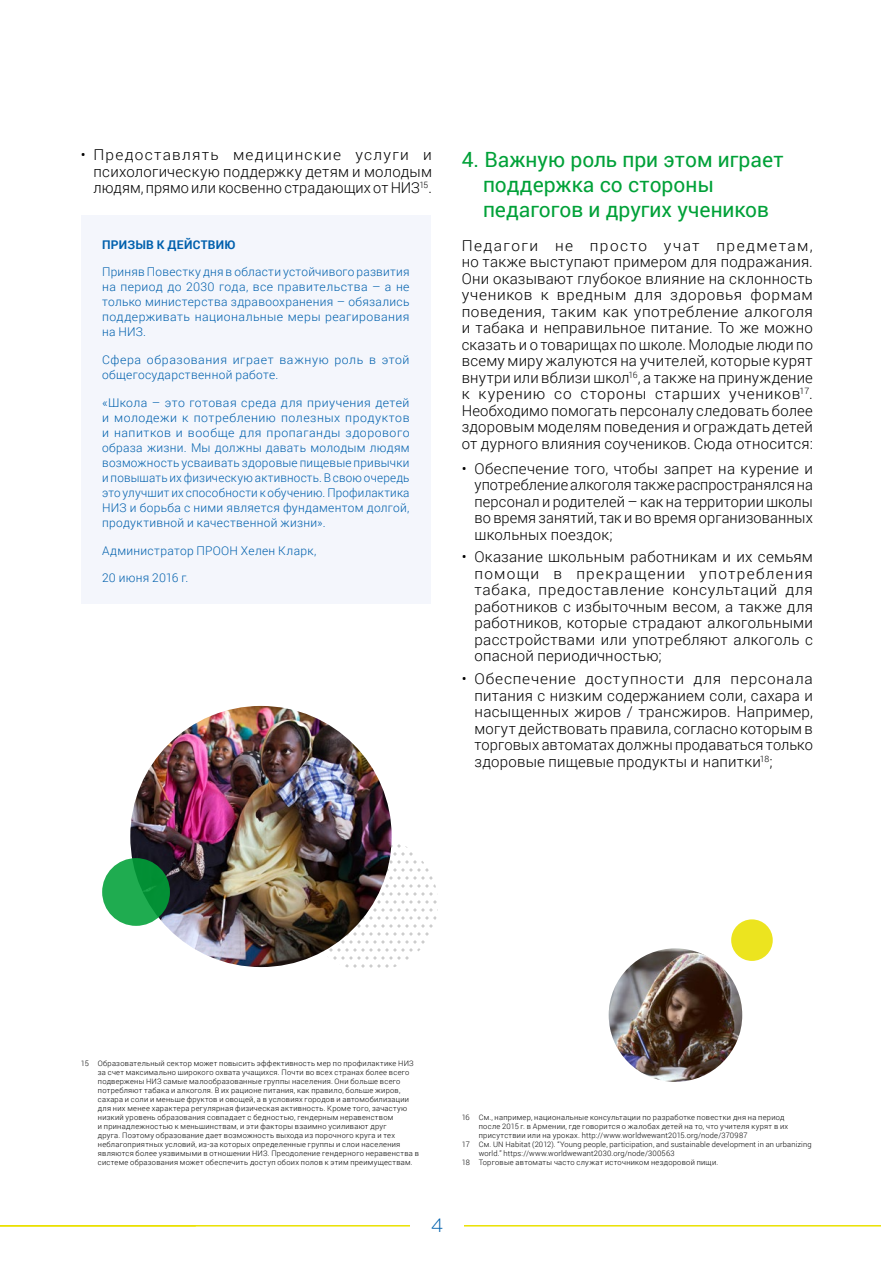
<style>
.page{position:relative;width:881px;height:1263px;background:#fff}
.page>*{position:absolute;margin:0;border:0;box-sizing:border-box;transform-origin:0 0}
.Titre{font:21px/25.2px "Roboto";color:#00a138}
.t1{font:300 19.2px "Gotham";color:#0060ad}
.Body{font:300 15px/16.5px "Roboto";letter-spacing:.01em;color:#000;text-align:justify}
.Citation{font:300 12px/15px "Roboto";letter-spacing:.03em;color:#0060ad;text-align:justify}
.Citation_titre{font:700 12px "Roboto";letter-spacing:.02em;color:#0060ad}
.Citation-2{font:300 12px "Roboto";letter-spacing:.01em;color:#0060ad}
.Footnote{font:300 7.5px/9px "Roboto";letter-spacing:.035em;color:#000}
</style>
<div class="page">
<hr style="left:0;top:1225px;width:418px;height:1px;background:#eae100">
<hr style="left:456px;top:1225px;width:424px;height:1px;background:#eae100">
<div style="left:410px;top:1216px;width:53px;height:19px;background:#fff"></div>
<svg style="left:302px;top:836px;width:136px;height:136px"></svg>
<img style="left:130px;top:706px;width:261px;height:261px;border-radius:131px">
<svg style="left:102px;top:858px;width:68px;height:68px;background:#16a147"></svg>
<img style="left:608px;top:948px;width:134px;height:134px;border-radius:67px">
<div style="left:730px;top:919px;width:42px;height:42px;background:#ece41f;border-radius:50%"></div>
<div style="left:81px;top:215px;width:349px;height:389px;background:#f4f6fc"></div>
<p class="Body" style="left:94px;top:146px;width:340px;text-indent:-13px">• Предоставлять медицинские услуги и психологическую поддержку детям и молодым людям, прямо или косвенно страдающих от НИЗ<sup>15</sup>.</p>
<p class="Citation_titre" style="left:102px;top:236px;width:135px">ПРИЗЫВ К ДЕЙСТВИЮ</p>
<p class="Citation" style="left:102px;top:264px;width:309px">Приняв Повестку дня в области устойчивого развития на период до 2030 года, все правительства – а не только министерства здравоохранения – обязались поддерживать национальные меры реагирования на НИЗ.</p>
<p class="Citation" style="left:102px;top:352px;width:309px">Сфера образования играет важную роль в этой общегосударственной работе.</p>
<p class="Citation" style="left:102px;top:395px;width:309px">«Школа – это готовая среда для приучения детей и молодежи к потреблению полезных продуктов и напитков и вообще для пропаганды здорового образа жизни. Мы должны давать молодым людям возможность усваивать здоровые пищевые привычки и повышать их физическую активность. В свою очередь это улучшит их способности к обучению. Профилактика НИЗ и борьба с ними является фундаментом долгой, продуктивной и качественной жизни».</p>
<p class="Citation" style="left:102px;top:542px;width:216px">Администратор ПРООН Хелен Кларк,</p>
<p class="Citation-2" style="left:102px;top:570px;width:88px">20 июня 2016 г.</p>
<p class="Titre" style="left:483px;top:146px;width:302px;text-indent:-21px">4. Важную роль при этом играет поддержка со стороны педагогов и других учеников</p>
<p class="Body" style="left:461px;top:236px;width:352px">Педагоги не просто учат предметам, но также выступают примером для подражания.<br>Они оказывают глубокое влияние на склонность учеников к вредным для здоровья формам поведения, таким как употребление алкоголя и табака и неправильное питание. То же можно сказать и о товарищах по школе. Молодые люди по всему миру жалуются на учителей, которые курят внутри или вблизи школ<sup>16</sup>, а также на принуждение к курению со стороны старших учеников<sup>17</sup>.<br>Необходимо помогать персоналу следовать более здоровым моделям поведения и ограждать детей от дурного влияния соучеников. Сюда относится:</p>
<p class="Body" style="left:474px;top:459px;width:340px;text-indent:-13px">• Обеспечение того, чтобы запрет на курение и употребление алкоголя также распространялся на персонал и родителей – как на территории школы во время занятий, так и во время организованных школьных поездок;</p>
<p class="Body" style="left:474px;top:548px;width:340px;text-indent:-13px">• Оказание школьным работникам и их семьям помощи в прекращении употребления табака, предоставление консультаций для работников с избыточным весом, а также для работников, которые страдают алкогольными расстройствами или употребляют алкоголь с опасной периодичностью;</p>
<p class="Body" style="left:474px;top:670px;width:340px;text-indent:-13px">• Обеспечение доступности для персонала питания с низким содержанием соли, сахара и насыщенных жиров / трансжиров. Например, могут действовать правила, согласно которым в торговых автоматах должны продаваться только здоровые пищевые продукты и напитки<sup>18</sup>;</p>
<p class="Footnote" style="left:98px;top:1059px;width:322px;text-indent:-17px">15 Образовательный сектор может повысить эффективность мер по профилактике НИЗ за счет максимально широкого охвата учащихся. Почти во всех странах более всего подвержены НИЗ самые малообразованные группы населения. Они больше всего потребляют табака и алкоголя. В их рационе питания, как правило, больше жиров, сахара и соли и меньше фруктов и овощей, а в условиях городов и автомобилизации для них менее характера регулярная физическая активность. Кроме того, зачастую низкий уровень образования совпадает с бедностью, гендерным неравенством<br>и принадлежностью к меньшинствам, и эти факторы взаимно усиливают друг<br>друга. Поэтому образование дает возможность выхода из порочного круга и тех неблагоприятных условий, из-за которых определенные группы и слои населения являются более уязвимыми в отношении НИЗ. Преодоление гендерного неравенства в системе образования может обеспечить доступ обоих полов к этим преимуществам.</p>
<p class="Footnote" style="left:478px;top:1113px;width:311px;text-indent:-17px">16 См., например, национальные консультации по разработке повестки дня на период после 2015 г. в Армении, где говорится о жалобах детей на то, что учителя курят в их присутствии или на уроках. http://www.worldwewant2015.org/node/370987</p>
<p class="Footnote" style="left:478px;top:1140px;width:334px;text-indent:-17px">17 См. UN Habitat (2012). “Young people, participation, and sustainable development in an urbanizing world.” https://www.worldwewant2030.org/node/300563</p>
<p class="Footnote" style="left:461px;top:1158px;width:258px">18 Торговые автоматы часто служат источником нездоровой пищи.</p>
<p class="t1" style="left:431px;top:1212px;width:14px">4</p>
</div>
